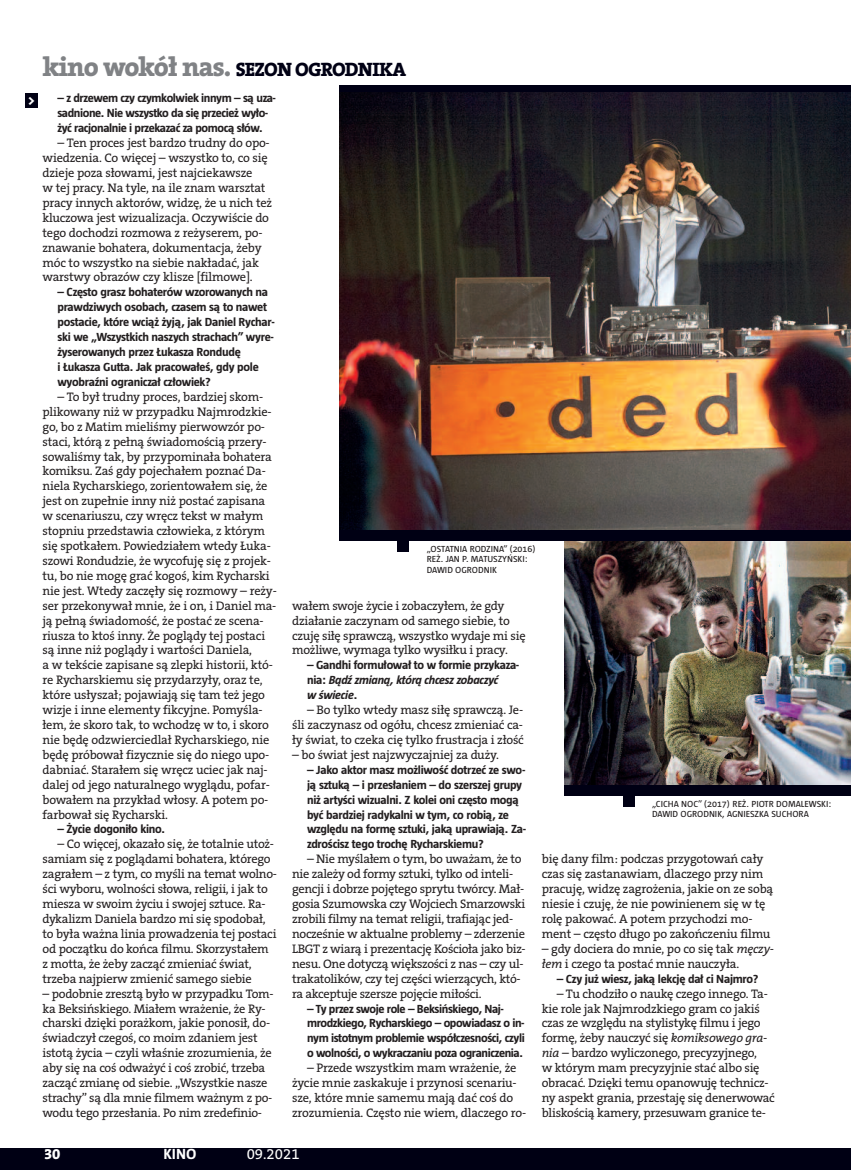
<style>
.page{position:relative;width:851px;height:1170px;background:#fff}
.page>*{position:absolute;margin:0;border:0;box-sizing:border-box;transform-origin:0 0}
.t1{font:800 19.5px "The Serif CE";letter-spacing:-.04em;color:#000014}
.t2{font:15px "The Serif CE";color:#fff}
.t3{font:700 15px "Tazzer Text East";color:#fff}
.t4{font:800 15px "The Serif CE";color:#fff}
.t5{font:800 13.5px "The Serif CE";color:#fff}
.t6{font:12.45px/14.9px "The Serif CE";letter-spacing:-.02em;color:#231f20}
.t7{font:700 12px/14.9px "Tazzer Text East";letter-spacing:-.02em;color:#231f20}
.t8{font:9px/10.5px "Tazzer Text East";color:#231f20}
.s1{font-size:27px;color:#808285}
.s2{font-style:italic}
</style>
<div class="page">
<img style="left:339px;top:91px;width:511px;height:439px">
<div style="left:0;top:1148px;width:850px;height:21px;background:#000014"></div>
<div style="left:339px;top:85px;width:511px;height:6px;background:#000014"></div>
<div style="left:25px;top:94px;width:13px;height:14px;background:#000014"></div>
<img style="left:564px;top:541px;width:286px;height:244px">
<div style="left:564px;top:785px;width:286px;height:11px;background:#000014"></div>
<div style="left:622px;top:795px;width:12px;height:11px;background:#000014"></div>
<div style="left:339px;top:530px;width:511px;height:11px;background:#000014"></div>
<div style="left:397px;top:540px;width:12px;height:11px;background:#000014"></div>
<p class="t1" style="left:42px;top:59px;width:365px"><span class="s1">kino wokół nas.</span> SEZON OGRODNIKA</p>
<p class="t7" style="left:57px;top:92px;width:220px">– z drzewem czy czymkolwiek innym – są uza&shy;sadnione. Nie wszystko da się przecież wyło&shy;żyć racjonalnie i przekazać za pomocą słów.</p>
<p class="t6" style="left:43px;top:136px;width:231px;text-indent:15px">– Ten proces jest bardzo trudny do opo&shy;wiedzenia. Co więcej – wszystko to, co się dzieje poza słowami, jest najciekawsze<br>w tej pracy. Na tyle, na ile znam warsztat pracy innych aktorów, widzę, że u nich też kluczowa jest wizualizacja. Oczywiście do tego dochodzi rozmowa z reżyserem, po&shy;znawanie bohatera, dokumentacja, żeby móc to wszystko na siebie nakładać, jak warstwy obrazów czy klisze [filmowe].</p>
<p class="t7" style="left:57px;top:286px;width:219px">– Często grasz bohaterów wzorowanych na prawdziwych osobach, czasem są to nawet postacie, które wciąż żyją, jak Daniel Rychar&shy;ski we „Wszystkich naszych strachach” wyre&shy;żyserowanych przez Łukasza Rondudę<br>i Łukasza Gutta. Jak pracowałeś, gdy pole wyobraźni ograniczał człowiek?</p>
<p class="t6" style="left:43px;top:389px;width:236px;text-indent:15px">– To był trudny proces, bardziej skom&shy;plikowany niż w przypadku Najmrodzkie&shy;go, bo z Matim mieliśmy pierwowzór po&shy;staci, którą z pełną świadomością przery&shy;sowaliśmy tak, by przypominała bohatera komiksu. Zaś gdy pojechałem poznać Da&shy;niela Rycharskiego, zorientowałem się, że jest on zupełnie inny niż postać zapisana w scenariuszu, czy wręcz tekst w małym stopniu przedstawia człowieka, z którym się spotkałem. Powiedziałem wtedy Łuka&shy;szowi Rondudzie, że wycofuję się z projek&shy;tu, bo nie mogę grać kogoś, kim Rycharski nie jest. Wtedy zaczęły się rozmowy – reży&shy;ser przekonywał mnie, że i on, i Daniel ma&shy;ją pełną świadomość, że postać ze scena&shy;riusza to ktoś inny. Że poglądy tej postaci są inne niż poglądy i wartości Daniela,<br>a w tekście zapisane są zlepki historii, któ&shy;re Rycharskiemu się przydarzyły, oraz te, które usłyszał; pojawiają się tam też jego wizje i inne elementy fikcyjne. Pomyśla&shy;łem, że skoro tak, to wchodzę w to, i skoro nie będę odzwierciedlał Rycharskiego, nie będę próbował fizycznie się do niego upo&shy;dabniać. Starałem się wręcz uciec jak naj&shy;dalej od jego naturalnego wyglądu, pofar&shy;bowałem na przykład włosy. A potem po&shy;farbował się Rycharski.</p>
<p class="t7" style="left:57px;top:823px;width:109px">– Życie dogoniło kino.</p>
<p class="t6" style="left:43px;top:837px;width:236px;text-indent:15px">– Co więcej, okazało się, że totalnie utoż&shy;samiam się z poglądami bohatera, którego zagrałem – z tym, co myśli na temat wolno&shy;ści wyboru, wolności słowa, religii, i jak to miesza w swoim życiu i swojej sztuce. Ra&shy;dykalizm Daniela bardzo mi się spodobał, to była ważna linia prowadzenia tej postaci od początku do końca filmu. Skorzystałem z motta, że żeby zacząć zmieniać świat, trzeba najpierw zmienić samego siebie</p>
<p class="t6" style="left:43px;top:986px;width:232px">– podobnie zresztą było w przypadku Tom&shy;ka Beksińskiego. Miałem wrażenie, że Ry&shy;charski dzięki porażkom, jakie ponosił, do&shy;świadczył czegoś, co moim zdaniem jest istotą życia – czyli właśnie zrozumienia, że aby się na coś odważyć i coś zrobić, trzeba zacząć zmianę od siebie. „Wszystkie nasze strachy” są dla mnie filmem ważnym z po&shy;wodu tego przesłania. Po nim zredefinio-</p>
<p class="t5" style="left:28px;top:94px;width:9px">&gt;</p>
<p class="t8" style="left:426px;top:544px;width:110px">„OSTATNIA RODZINA” (2016)<br>REŻ. JAN P. MATUSZYŃSKI:<br>DAWID OGRODNIK</p>
<p class="t6" style="left:292px;top:598px;width:235px">wałem swoje życie i zobaczyłem, że gdy działanie zaczynam od samego siebie, to czuję siłę sprawczą, wszystko wydaje mi się możliwe, wymaga tylko wysiłku i pracy.</p>
<p class="t7" style="left:307px;top:659px;width:214px">– Gandhi formułował to w formie przykaza&shy;nia: <span class="s2">Bądź zmianą, którą chcesz zobaczyć<br>w świecie</span>.</p>
<p class="t6" style="left:292px;top:703px;width:233px;text-align:justify;text-indent:15px">– Bo tylko wtedy masz siłę sprawczą. Je&shy;śli zaczynasz od ogółu, chcesz zmieniać ca&shy;ły świat, to czeka cię tylko frustracja i złość</p>
<p class="t6" style="left:292px;top:747px;width:208px">– bo świat jest najzwyczajniej za duży.</p>
<p class="t7" style="left:307px;top:763px;width:220px">– Jako aktor masz możliwość dotrzeć ze swo&shy;ją sztuką – i przesłaniem – do szerszej grupy niż artyści wizualni. Z kolei oni często mogą być bardziej radykalni w tym, co robią, ze względu na formę sztuki, jaką uprawiają. Za&shy;zdrościsz tego trochę Rycharskiemu?</p>
<p class="t6" style="left:292px;top:852px;width:235px;text-indent:15px">– Nie myślałem o tym, bo uważam, że to nie zależy od formy sztuki, tylko od inteli&shy;gencji i dobrze pojętego sprytu twórcy. Mał&shy;gosia Szumowska czy Wojciech Smarzowski zrobili filmy na temat religii, trafiając jed&shy;nocześnie w aktualne problemy – zderzenie LBGT z wiarą i prezentację Kościoła jako biz&shy;nesu. One dotyczą większości z nas – czy ul&shy;trakatolików, czy tej części wierzących, któ&shy;ra akceptuje szersze pojęcie miłości.</p>
<p class="t7" style="left:307px;top:1002px;width:219px">– Ty przez swoje role – Beksińskiego, Naj&shy;mrodzkiego, Rycharskiego – opowiadasz o in&shy;nym istotnym problemie współczesności, czyli o wolności, o wykraczaniu poza ograniczenia.</p>
<p class="t6" style="left:292px;top:1060px;width:235px;text-indent:15px">– Przede wszystkim mam wrażenie, że życie mnie zaskakuje i przynosi scenariu&shy;sze, które mnie samemu mają dać coś do zrozumienia. Często nie wiem, dlaczego ro-</p>
<p class="t8" style="left:652px;top:799px;width:181px">„CICHA NOC” (2017) REŻ. PIOTR DOMALEWSKI:<br>DAWID OGRODNIK, AGNIESZKA SUCHORA</p>
<p class="t6" style="left:541px;top:852px;width:233px">bię dany film: podczas przygotowań cały czas się zastanawiam, dlaczego przy nim pracuję, widzę zagrożenia, jakie on ze sobą niesie i czuję, że nie powinienem się w tę rolę pakować. A potem przychodzi mo&shy;ment – często długo po zakończeniu filmu</p>
<p class="t6" style="left:541px;top:941px;width:234px">– gdy dociera do mnie, po co się tak <span class="s2">męczy&shy;łem</span> i czego ta postać mnie nauczyła.</p>
<p class="t7" style="left:556px;top:972px;width:203px">– Czy już wiesz, jaką lekcję dał ci Najmro?</p>
<p class="t6" style="left:541px;top:986px;width:234px;text-indent:15px">– Tu chodziło o naukę czego innego. Ta&shy;kie role jak Najmrodzkiego gram co jakiś czas ze względu na stylistykę filmu i jego formę, żeby nauczyć się <span class="s2">komiksowego gra&shy;nia</span> – bardzo wyliczonego, precyzyjnego,<br>w którym mam precyzyjnie stać albo się obracać. Dzięki temu opanowuję technicz&shy;ny aspekt grania, przestaję się denerwować bliskością kamery, przesuwam granice te-</p>
<p class="t4" style="left:44px;top:1145px;width:18px">30</p>
<p class="t3" style="left:163px;top:1148px;width:34px">KINO</p>
<p class="t2" style="left:247px;top:1145px;width:54px">09.2021</p>
</div>
